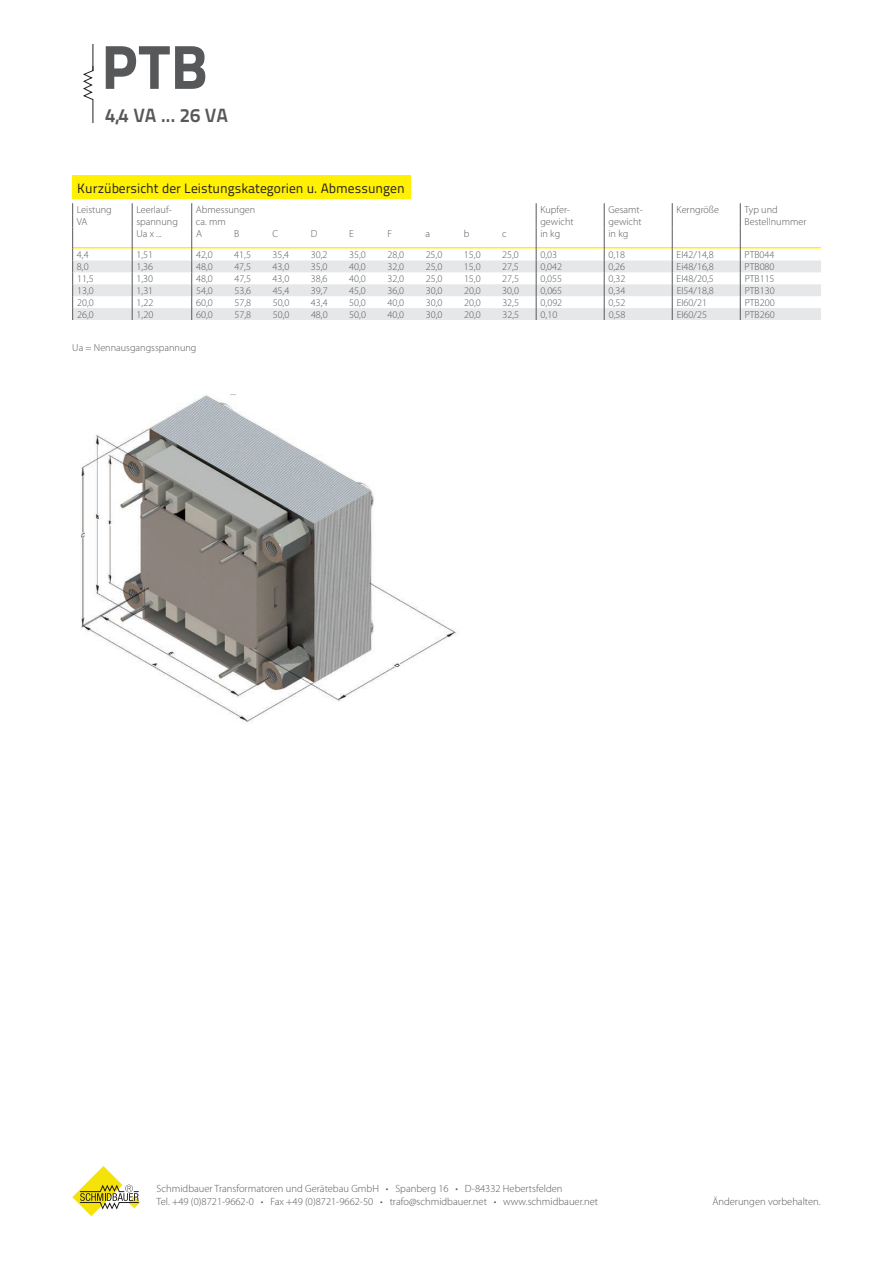
<style>
.page{position:relative;width:893px;height:1263px;background:#fff}
.page>*{position:absolute;margin:0;border:0;box-sizing:border-box;transform-origin:0 0}
.t1{font:800 61.8px "Titillium Text 22 L";color:#57585a}
.t2{font:700 19.2px "Titillium Text 22 L";color:#57585a}
.t3{font:13.5px "Titillium Text 22 L";color:#231f20}
.t4{font:300 10.5px/13.5px "Myriad Pro";color:#57585a}
.t5{font:300 10.2px/12.3px "Myriad Pro";color:#57585a}
</style>
<div class="page">
<svg style="left:83px;top:45px;width:11px;height:77px"></svg>
<svg style="left:72px;top:1166px;width:68px;height:50px"></svg>
<svg style="left:72px;top:203px;width:749px;height:117px"></svg>
<div style="left:72px;top:176px;width:339px;height:23px;background:#fff101"></div>
<img style="left:81px;top:395px;width:376px;height:328px">
<h1 class="t1" style="left:101px;top:19px;width:108px">ptb</h1>
<h2 class="t2" style="left:105px;top:101px;width:124px">4,4 VA ... 26 VA</h2>
<h3 class="t3" style="left:77px;top:178px;width:329px">Kurzübersicht der Leistungskategorien u. Abmessungen</h3>
<p class="t5" style="left:77px;top:203px;width:36px">Leistung<br>VA</p>
<p class="t5" style="left:136px;top:203px;width:43px">Leerlauf&shy;spannung<br>Ua x ...</p>
<p class="t5" style="left:196px;top:203px;width:61px">Abmessungen ca. mm</p>
<p class="t5" style="left:540px;top:203px;width:31px">Kupfer-</p>
<p class="t5" style="left:608px;top:203px;width:36px">Gesamt-</p>
<p class="t5" style="left:676px;top:203px;width:44px">Kerngröße</p>
<p class="t5" style="left:744px;top:203px;width:35px">Typ und</p>
<p class="t5" style="left:540px;top:215px;width:35px">gewicht</p>
<p class="t5" style="left:608px;top:215px;width:35px">gewicht</p>
<p class="t5" style="left:744px;top:215px;width:63px">Bestellnummer</p>
<p class="t5" style="left:196px;top:227px;width:7px">A</p>
<p class="t5" style="left:234px;top:227px;width:7px">B</p>
<p class="t5" style="left:273px;top:227px;width:7px">C</p>
<p class="t5" style="left:311px;top:227px;width:8px">D</p>
<p class="t5" style="left:349px;top:227px;width:6px">E</p>
<p class="t5" style="left:387px;top:227px;width:6px">F</p>
<p class="t5" style="left:426px;top:227px;width:6px">a</p>
<p class="t5" style="left:464px;top:227px;width:7px">b</p>
<p class="t5" style="left:502px;top:227px;width:6px">c</p>
<p class="t5" style="left:540px;top:227px;width:21px">in kg</p>
<p class="t5" style="left:608px;top:227px;width:21px">in kg</p>
<p class="t5" style="left:77px;top:249px;width:13px">4,4</p>
<p class="t5" style="left:136px;top:249px;width:18px">1,51</p>
<p class="t5" style="left:196px;top:249px;width:18px">42,0</p>
<p class="t5" style="left:234px;top:249px;width:18px">41,5</p>
<p class="t5" style="left:273px;top:249px;width:18px">35,4</p>
<p class="t5" style="left:311px;top:249px;width:18px">30,2</p>
<p class="t5" style="left:349px;top:249px;width:18px">35,0</p>
<p class="t5" style="left:387px;top:249px;width:18px">28,0</p>
<p class="t5" style="left:426px;top:249px;width:18px">25,0</p>
<p class="t5" style="left:464px;top:249px;width:18px">15,0</p>
<p class="t5" style="left:502px;top:249px;width:18px">25,0</p>
<p class="t5" style="left:540px;top:249px;width:18px">0,03</p>
<p class="t5" style="left:608px;top:249px;width:18px">0,18</p>
<p class="t5" style="left:677px;top:249px;width:39px">EI42/14,8</p>
<p class="t5" style="left:745px;top:249px;width:31px">PTB044</p>
<p class="t5" style="left:77px;top:261px;width:13px">8,0</p>
<p class="t5" style="left:137px;top:261px;width:18px">1,36</p>
<p class="t5" style="left:196px;top:261px;width:18px">48,0</p>
<p class="t5" style="left:234px;top:261px;width:18px">47,5</p>
<p class="t5" style="left:273px;top:261px;width:18px">43,0</p>
<p class="t5" style="left:311px;top:261px;width:18px">35,0</p>
<p class="t5" style="left:349px;top:261px;width:18px">40,0</p>
<p class="t5" style="left:387px;top:261px;width:18px">32,0</p>
<p class="t5" style="left:426px;top:261px;width:18px">25,0</p>
<p class="t5" style="left:464px;top:261px;width:18px">15,0</p>
<p class="t5" style="left:502px;top:261px;width:18px">27,5</p>
<p class="t5" style="left:540px;top:261px;width:23px">0,042</p>
<p class="t5" style="left:609px;top:261px;width:18px">0,26</p>
<p class="t5" style="left:677px;top:261px;width:39px">Ei48/16,8</p>
<p class="t5" style="left:745px;top:261px;width:31px">PTB080</p>
<p class="t5" style="left:77px;top:273px;width:18px">11,5</p>
<p class="t5" style="left:137px;top:273px;width:18px">1,30</p>
<p class="t5" style="left:196px;top:273px;width:18px">48,0</p>
<p class="t5" style="left:234px;top:273px;width:18px">47,5</p>
<p class="t5" style="left:273px;top:273px;width:18px">43,0</p>
<p class="t5" style="left:311px;top:273px;width:18px">38,6</p>
<p class="t5" style="left:349px;top:273px;width:18px">40,0</p>
<p class="t5" style="left:387px;top:273px;width:18px">32,0</p>
<p class="t5" style="left:426px;top:273px;width:18px">25,0</p>
<p class="t5" style="left:464px;top:273px;width:18px">15,0</p>
<p class="t5" style="left:502px;top:273px;width:18px">27,5</p>
<p class="t5" style="left:541px;top:273px;width:23px">0,055</p>
<p class="t5" style="left:609px;top:273px;width:18px">0,32</p>
<p class="t5" style="left:677px;top:273px;width:39px">EI48/20,5</p>
<p class="t5" style="left:745px;top:273px;width:31px">PTB115</p>
<p class="t5" style="left:77px;top:284px;width:18px">13,0</p>
<p class="t5" style="left:137px;top:284px;width:18px">1,31</p>
<p class="t5" style="left:196px;top:284px;width:18px">54,0</p>
<p class="t5" style="left:234px;top:284px;width:18px">53,6</p>
<p class="t5" style="left:273px;top:284px;width:18px">45,4</p>
<p class="t5" style="left:311px;top:284px;width:18px">39,7</p>
<p class="t5" style="left:349px;top:284px;width:18px">45,0</p>
<p class="t5" style="left:387px;top:284px;width:18px">36,0</p>
<p class="t5" style="left:426px;top:284px;width:18px">30,0</p>
<p class="t5" style="left:464px;top:284px;width:18px">20,0</p>
<p class="t5" style="left:502px;top:284px;width:18px">30,0</p>
<p class="t5" style="left:541px;top:284px;width:23px">0,065</p>
<p class="t5" style="left:609px;top:284px;width:18px">0,34</p>
<p class="t5" style="left:677px;top:284px;width:39px">EI54/18,8</p>
<p class="t5" style="left:745px;top:284px;width:31px">PTB130</p>
<p class="t5" style="left:77px;top:296px;width:18px">20,0</p>
<p class="t5" style="left:137px;top:296px;width:18px">1,22</p>
<p class="t5" style="left:196px;top:296px;width:18px">60,0</p>
<p class="t5" style="left:234px;top:296px;width:18px">57,8</p>
<p class="t5" style="left:273px;top:296px;width:18px">50,0</p>
<p class="t5" style="left:311px;top:296px;width:18px">43,4</p>
<p class="t5" style="left:349px;top:296px;width:18px">50,0</p>
<p class="t5" style="left:387px;top:296px;width:18px">40,0</p>
<p class="t5" style="left:426px;top:296px;width:18px">30,0</p>
<p class="t5" style="left:464px;top:296px;width:18px">20,0</p>
<p class="t5" style="left:502px;top:296px;width:18px">32,5</p>
<p class="t5" style="left:541px;top:296px;width:23px">0,092</p>
<p class="t5" style="left:609px;top:296px;width:18px">0,52</p>
<p class="t5" style="left:677px;top:296px;width:32px">EI60/21</p>
<p class="t5" style="left:745px;top:296px;width:31px">PTB200</p>
<p class="t5" style="left:77px;top:308px;width:18px">26,0</p>
<p class="t5" style="left:137px;top:308px;width:18px">1,20</p>
<p class="t5" style="left:196px;top:308px;width:18px">60,0</p>
<p class="t5" style="left:234px;top:308px;width:18px">57,8</p>
<p class="t5" style="left:273px;top:308px;width:18px">50,0</p>
<p class="t5" style="left:311px;top:308px;width:18px">48,0</p>
<p class="t5" style="left:349px;top:308px;width:18px">50,0</p>
<p class="t5" style="left:388px;top:308px;width:18px">40,0</p>
<p class="t5" style="left:426px;top:308px;width:18px">30,0</p>
<p class="t5" style="left:464px;top:308px;width:18px">20,0</p>
<p class="t5" style="left:502px;top:308px;width:18px">32,5</p>
<p class="t5" style="left:541px;top:308px;width:18px">0,10</p>
<p class="t5" style="left:609px;top:308px;width:18px">0,58</p>
<p class="t5" style="left:677px;top:308px;width:32px">EI60/25</p>
<p class="t5" style="left:745px;top:308px;width:31px">PTB260</p>
<p class="t5" style="left:72px;top:342px;width:126px">Ua = Nennausgangsspannung</p>
<p class="t4" style="left:157px;top:1181px;width:443px">Schmidbauer Transformatoren und Gerätebau GmbH • Spanberg 16 • D-84332 Hebertsfelden<br>Tel. +49 (0)8721-9662-0 • Fax +49 (0)8721-9662-50 • trafo@schmidbauer.net • www.schmidbauer.net</p>
<p class="t4" style="left:712px;top:1195px;width:110px">Änderungen vorbehalten.</p>
</div>
